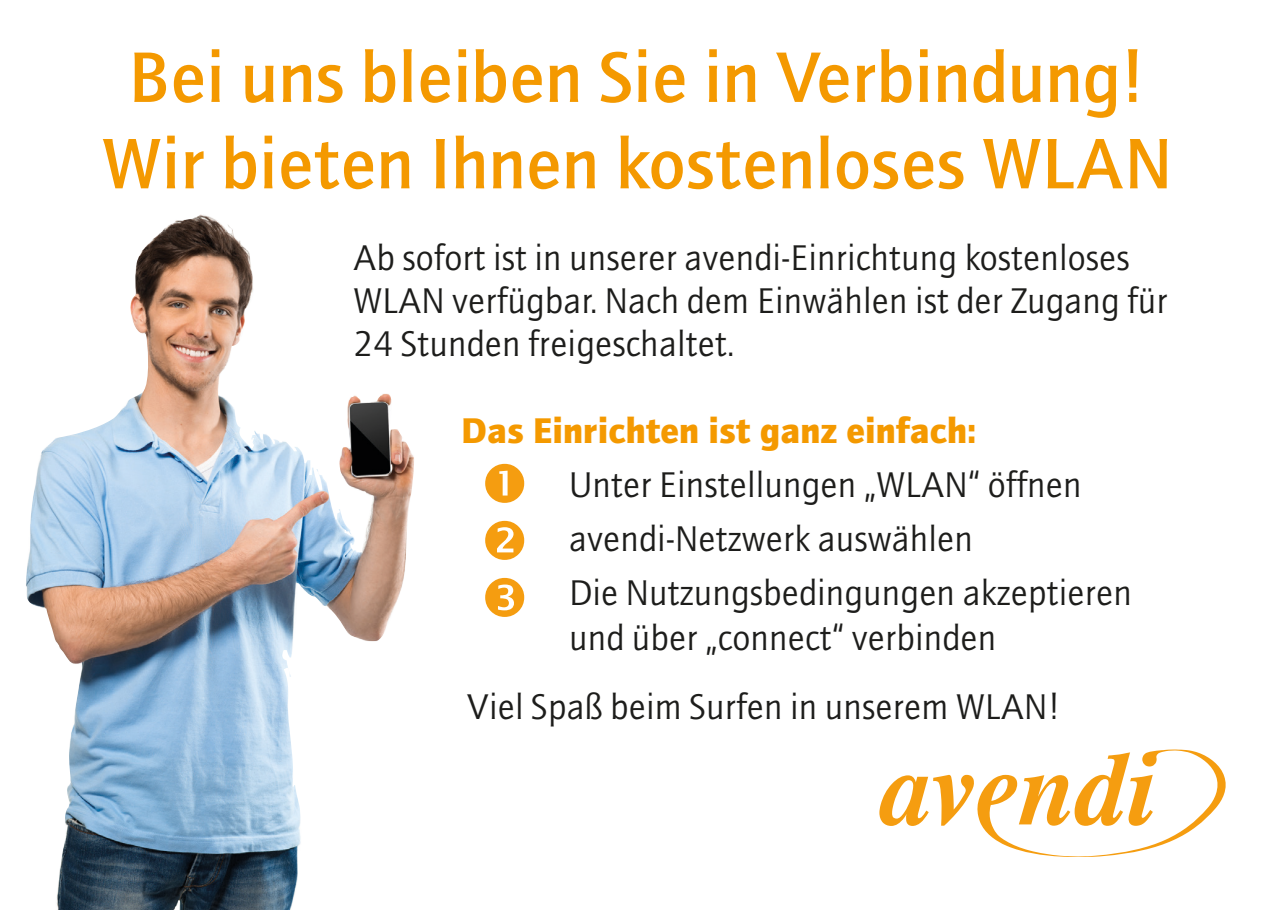
<style>
.page{position:relative;width:1276px;height:910px;background:#fff}
.page>*{position:absolute;margin:0;border:0;box-sizing:border-box;transform-origin:0 0}
.t1{font:500 72px/86.4px "AT Quay Sans";color:#f49900;text-align:center}
.t2{font:36px/43.2px "AT Quay Sans";color:#1d1d1b}
.t3{font:900 36px "AT Quay Sans";color:#f49900}
</style>
<div class="page">
<img style="left:26px;top:214px;width:388px;height:696px">
<svg style="left:879px;top:749px;width:346px;height:108px"></svg>
<h1 class="t1" style="left:102px;top:33px;width:1072px">Bei uns bleiben Sie in Verbindung!<br>Wir bieten Ihnen kostenloses WLAN</h1>
<p class="t2" style="left:353px;top:236px;width:816px">Ab sofort ist in unserer avendi-Einrichtung kostenloses<br>WLAN verfügbar. Nach dem Einwählen ist der Zugang für<br>24 Stunden freigeschaltet.</p>
<p class="t3" style="left:461px;top:409px;width:517px">Das Einrichten ist ganz einfach:</p>
<p class="t2" style="left:569px;top:457px;width:564px;line-height:54px">Unter Einstellungen „WLAN“ öffnen avendi-Netzwerk auswählen<br>Die Nutzungsbedingungen akzeptieren</p>
<p class="t2" style="left:466px;top:603px;width:596px;line-height:68.7px;text-indent:102px">und über „connect“ verbinden<br>Viel Spaß beim Surfen in unserem WLAN!</p>
</div>
